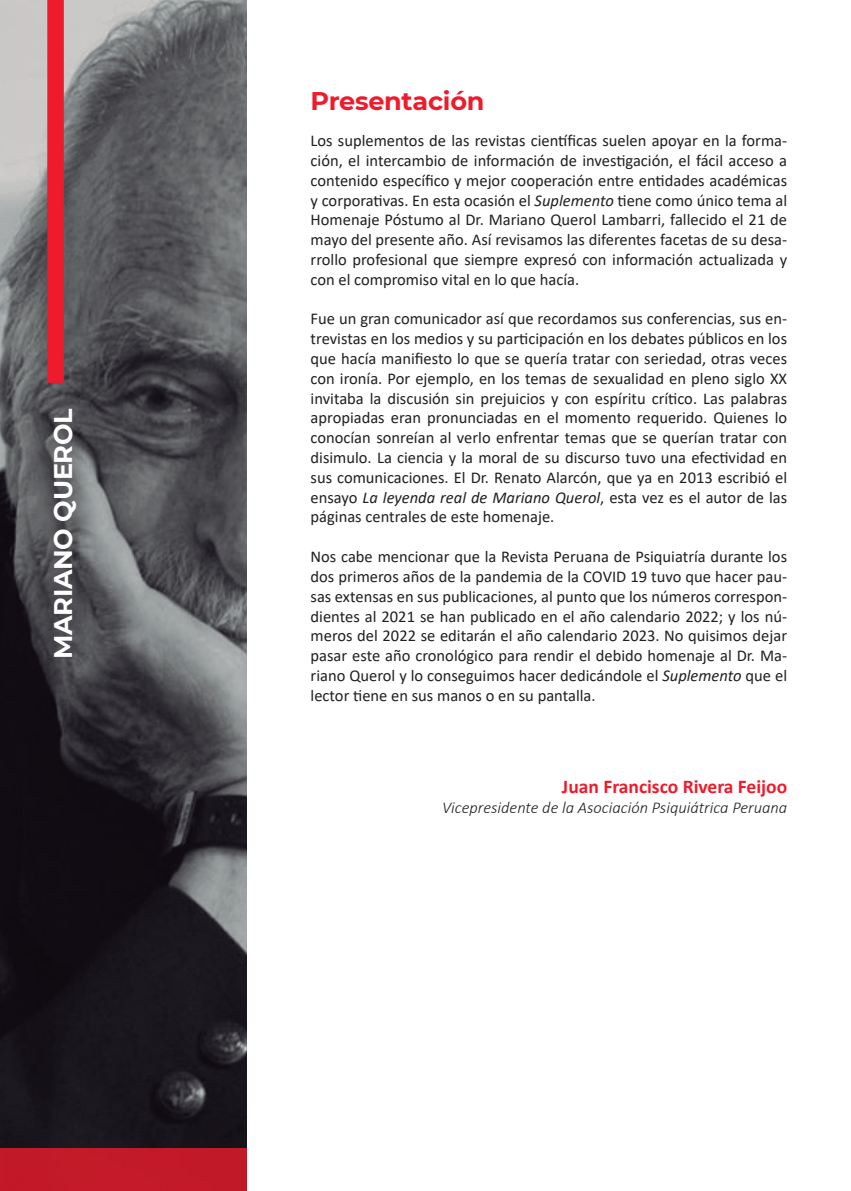
<style>
.page{position:relative;width:851px;height:1191px;background:#fff}
.page>*{position:absolute;margin:0;border:0;box-sizing:border-box;transform-origin:0 0}
.t1{font:700 25.5px "Montserrat";letter-spacing:-.01em;color:#fff}
.t2{font:700 25.5px "Montserrat";letter-spacing:-.01em;color:#ee1b2c}
.t3{font:700 19.5px "Calibri";color:#ee1b2c}
.t4{font:16.5px/19.8px "Calibri";color:#231f20;text-align:justify}
.t5{font:italic 300 16.5px "Calibri";color:#231f20}
.s1{font-style:italic}
</style>
<div class="page">
<img style="left:0;top:0;width:247px;height:1148px">
<div style="left:47px;top:0;width:17px;height:383px;background:#ee1b2c"></div>
<div style="left:0;top:1148px;width:247px;height:43px;background:#c31929"></div>
<h1 class="t1" style="left:45px;top:659px;width:252px;rotate:-90deg">MARIANO QUEROL</h1>
<h1 class="t2" style="left:310px;top:82px;width:175px">Presentación</h1>
<p class="t4" style="left:310px;top:130px;width:478px">Los suplementos de las revistas científicas suelen apoyar en la forma&shy;ción, el intercambio de información de investigación, el fácil acceso a contenido específico y mejor cooperación entre entidades académicas y corporativas. En esta ocasión el <span class="s1">Suplemento</span> tiene como único tema al Homenaje Póstumo al Dr. Mariano Querol Lambarri, fallecido el 21 de mayo del presente año. Así revisamos las diferentes facetas de su desa&shy;rrollo profesional que siempre expresó con información actualizada y con el compromiso vital en lo que hacía.</p>
<p class="t4" style="left:310px;top:308px;width:478px">Fue un gran comunicador así que recordamos sus conferencias, sus en&shy;trevistas en los medios y su participación en los debates públicos en los que hacía manifiesto lo que se quería tratar con seriedad, otras veces con ironía. Por ejemplo, en los temas de sexualidad en pleno siglo XX invitaba la discusión sin prejuicios y con espíritu crítico. Las palabras apropiadas eran pronunciadas en el momento requerido. Quienes lo conocían sonreían al verlo enfrentar temas que se querían tratar con disimulo. La ciencia y la moral de su discurso tuvo una efectividad en sus comunicaciones. El Dr. Renato Alarcón, que ya en 2013 escribió el ensayo <span class="s1">La leyenda real de Mariano Querol</span>, esta vez es el autor de las páginas centrales de este homenaje.</p>
<p class="t4" style="left:310px;top:546px;width:478px">Nos cabe mencionar que la Revista Peruana de Psiquiatría durante los dos primeros años de la pandemia de la COVID 19 tuvo que hacer pau&shy;sas extensas en sus publicaciones, al punto que los números correspon&shy;dientes al 2021 se han publicado en el año calendario 2022; y los nú&shy;meros del 2022 se editarán el año calendario 2023. No quisimos dejar pasar este año cronológico para rendir el debido homenaje al Dr. Ma&shy;riano Querol y lo conseguimos hacer dedicándole el <span class="s1">Suplemento</span> que el lector tiene en sus manos o en su pantalla.</p>
<p class="t3" style="left:562px;top:772px;width:227px">Juan Francisco Rivera Feijoo</p>
<p class="t5" style="left:442px;top:797px;width:346px">Vicepresidente de la Asociación Psiquiátrica Peruana</p>
</div>
